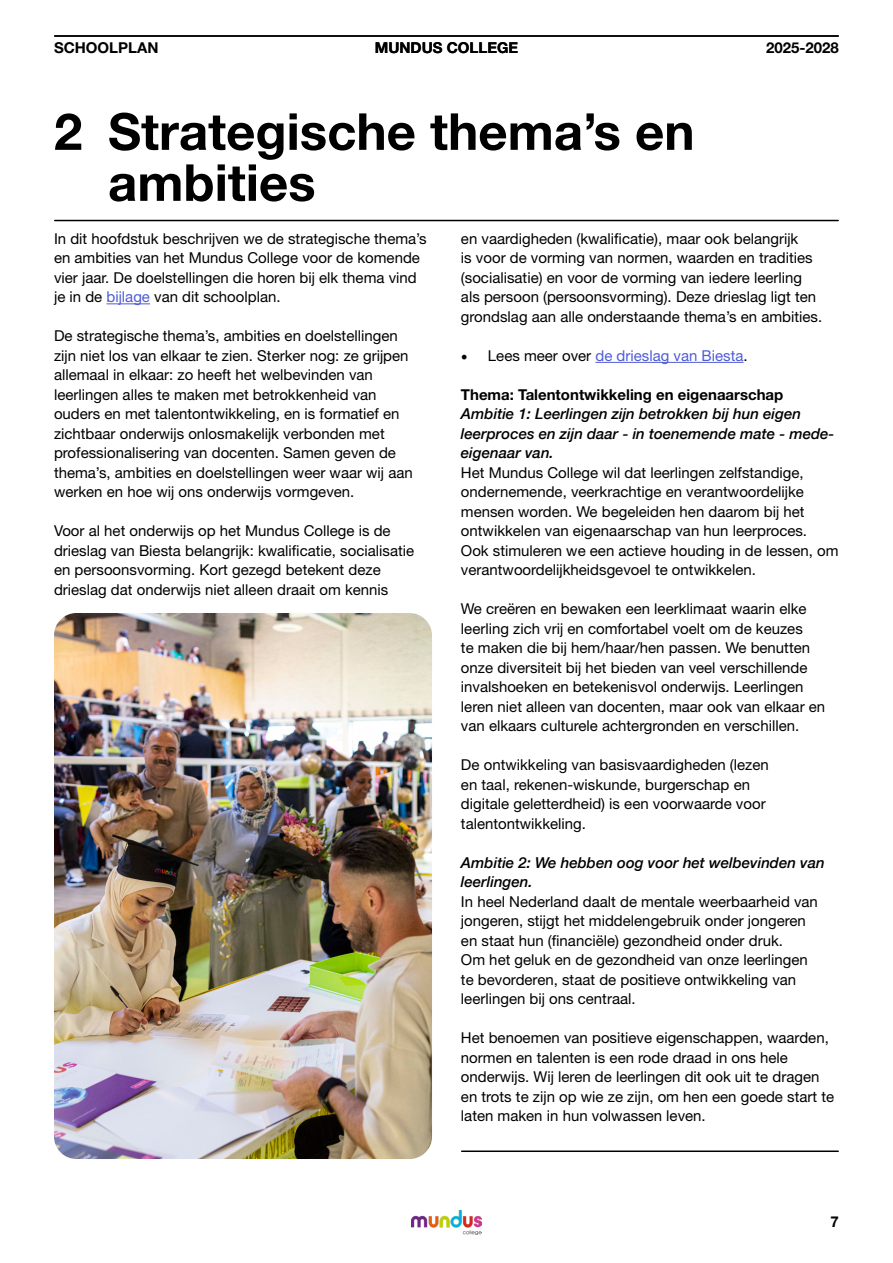
<style>
.page{position:relative;width:893px;height:1263px;background:#fff}
.page>*{position:absolute;margin:0;border:0;box-sizing:border-box;transform-origin:0 0}
.t1{font:700 51px/51px "Helvetica Neue LT Pro";color:#000}
.t2{font:15px/19.5px "Helvetica Neue LT Pro";color:#000}
.t3{font:italic 500 15px/19.5px "Helvetica Neue";color:#000}
.t4{font:700 15px "Helvetica Neue LT Pro";color:#000}
.t5{font:15px "Helvetica Neue LT Pro";color:#4f5cd6}
.s1{color:#4f5cd6}
.s2{font-family:"Minion Pro";font-size:18px;color:#000}
.s3{color:#000}
</style>
<div class="page">
<img style="left:412px;top:1210px;width:69px;height:24px">
<hr style="left:55px;top:35px;width:783px;height:2px;background:#000">
<hr style="left:55px;top:220px;width:783px;height:1px;background:#000">
<hr style="left:595px;top:362px;width:148px;height:1px;background:#4f5cd6">
<hr style="left:107px;top:303px;width:43px;height:1px;background:#4f5cd6">
<img style="left:54px;top:613px;width:378px;height:546px">
<hr style="left:462px;top:1150px;width:376px;height:2px;background:#000">
<p class="t4" style="left:54px;top:38px;width:106px">SCHOOLPLAN</p>
<p class="t4" style="left:766px;top:38px;width:74px">2025-2028</p>
<p class="t4" style="left:375px;top:38px;width:145px">MUNDUS COLLEGE</p>
<h1 class="t1" style="left:108px;top:105px;width:588px;text-indent:-54px">2 Strategische thema’s en ambities</h1>
<p class="t2" style="left:54px;top:228px;width:374px">In dit hoofdstuk beschrijven we de strategische thema’s en ambities van het Mundus College voor de komende vier jaar. De doelstellingen die horen bij elk thema vind je in de <span class="s1">bijlage</span> van dit schoolplan.</p>
<p class="t2" style="left:54px;top:326px;width:360px">De strategische thema’s, ambities en doelstellingen zijn niet los van elkaar te zien. Sterker nog: ze grijpen allemaal in elkaar: zo heeft het welbevinden van leerlingen alles te maken met betrokkenheid van ouders en met talentontwikkeling, en is formatief en zichtbaar onderwijs onlosmakelijk verbonden met professionalisering van docenten. Samen geven de thema’s, ambities en doelstellingen weer waar wij aan werken en hoe wij ons onderwijs vormgeven.</p>
<p class="t2" style="left:54px;top:521px;width:362px">Voor al het onderwijs op het Mundus College is de drieslag van Biesta belangrijk: kwalificatie, socialisatie en persoonsvorming. Kort gezegd betekent deze drieslag dat onderwijs niet alleen draait om kennis</p>
<p class="t2" style="left:461px;top:228px;width:363px">en vaardigheden (kwalificatie), maar ook belangrijk<br>is voor de vorming van normen, waarden en tradities (socialisatie) en voor de vorming van iedere leerling als persoon (persoonsvorming). Deze drieslag ligt ten grondslag aan alle onderstaande thema’s en ambities.</p>
<p class="t5" style="left:461px;top:346px;width:288px"><span class="s2">•</span> <span class="s3">Lees meer over</span> de drieslag van Biesta<span class="s3">.</span></p>
<p class="t4" style="left:461px;top:385px;width:324px">Thema: Talentontwikkeling en eigenaarschap</p>
<p class="t3" style="left:461px;top:403px;width:375px">Ambitie 1: Leerlingen zijn betrokken bij hun eigen leerproces en zijn daar - in toenemende mate - mede&shy;eigenaar van.</p>
<p class="t2" style="left:461px;top:462px;width:379px">Het Mundus College wil dat leerlingen zelfstandige, ondernemende, veerkrachtige en verantwoordelijke mensen worden. We begeleiden hen daarom bij het ontwikkelen van eigenaarschap van hun leerproces.<br>Ook stimuleren we een actieve houding in de lessen, om verantwoordelijkheidsgevoel te ontwikkelen.</p>
<p class="t2" style="left:461px;top:599px;width:366px">We creëren en bewaken een leerklimaat waarin elke leerling zich vrij en comfortabel voelt om de keuzes<br>te maken die bij hem/haar/hen passen. We benutten onze diversiteit bij het bieden van veel verschillende invalshoeken en betekenisvol onderwijs. Leerlingen leren niet alleen van docenten, maar ook van elkaar en van elkaars culturele achtergronden en verschillen.</p>
<p class="t2" style="left:461px;top:755px;width:309px">De ontwikkeling van basisvaardigheden (lezen en taal, rekenen-wiskunde, burgerschap en digitale geletterdheid) is een voorwaarde voor talentontwikkeling.</p>
<p class="t3" style="left:461px;top:852px;width:365px">Ambitie 2: We hebben oog voor het welbevinden van leerlingen.</p>
<p class="t2" style="left:461px;top:891px;width:359px">In heel Nederland daalt de mentale weerbaarheid van jongeren, stijgt het middelengebruik onder jongeren en staat hun (financiële) gezondheid onder druk.<br>Om het geluk en de gezondheid van onze leerlingen te bevorderen, staat de positieve ontwikkeling van leerlingen bij ons centraal.</p>
<p class="t2" style="left:461px;top:1028px;width:375px">Het benoemen van positieve eigenschappen, waarden, normen en talenten is een rode draad in ons hele onderwijs. Wij leren de leerlingen dit ook uit te dragen en trots te zijn op wie ze zijn, om hen een goede start te laten maken in hun volwassen leven.</p>
<p class="t4" style="left:831px;top:1213px;width:10px">7</p>
</div>
